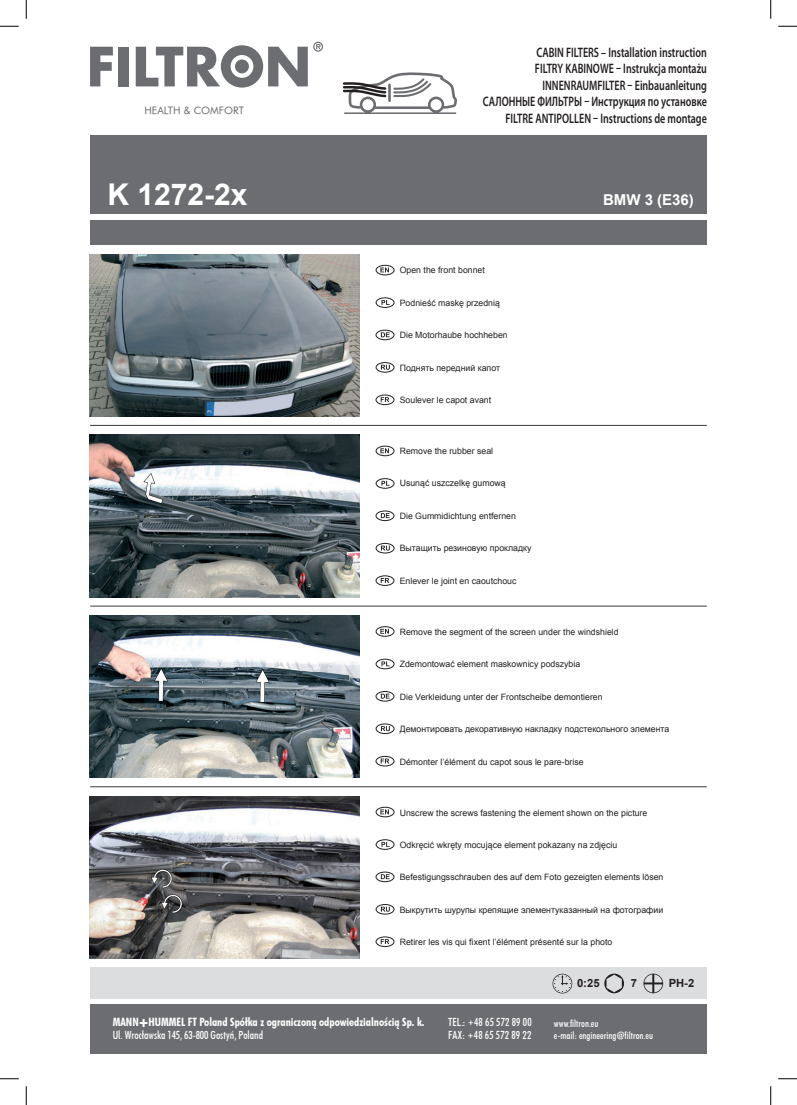
<style>
.page{position:relative;width:797px;height:1105px;background:#fff}
.page>*{position:absolute;margin:0;border:0;box-sizing:border-box;transform-origin:0 0}
.t1{font:700 30px "Arial";color:#fff}
.t2{font:700 15px "Arial";color:#fff}
.t3{font:600 13.75px/16.5px "Myriad Pro";color:#231f20;text-align:right;scale:.73 1}
.t4{font:11.5px "Futura Bd Cn AT";color:#fff}
.t5{font:11.25px/12.5px "Futura Md Cn AT";letter-spacing:.005em;color:#fff}
.t6{font:700 11.25px "Arial";color:#231f20}
.t7{font:10.38px "Futura Bk AT";color:#6c6d70}
.t8{font:10px/12.5px "Futura Md Cn AT";color:#fff}
.t9{font:8.75px "Arial";color:#231f20}
.s1{font-family:"Futura Black AT";font-size:7.5px}
.s2{font-family:"Futura X Blk Cn AT";font-size:8.75px}
</style>
<div class="page">
<div style="left:90px;top:967px;width:617px;height:32px;background:#dcdddf"></div>
<div style="left:90px;top:1004px;width:617px;height:50px;background:#6c6d70"></div>
<svg style="left:140px;top:1019px;width:8px;height:8px"></svg>
<svg style="left:90px;top:47px;width:23px;height:39px"></svg>
<div style="left:119px;top:47px;width:10px;height:39px;background:#6c6d70"></div>
<svg style="left:136px;top:42px;width:187px;height:46px"></svg>
<div style="left:90px;top:135px;width:617px;height:79px;background:#6c6d70"></div>
<div style="left:90px;top:220px;width:617px;height:25px;background:#6c6d70"></div>
<svg style="left:343px;top:72px;width:114px;height:42px"></svg>
<hr style="left:90px;top:425px;width:617px;height:1px;background:#231f20">
<hr style="left:90px;top:606px;width:617px;height:1px;background:#231f20">
<hr style="left:90px;top:786px;width:617px;height:1px;background:#231f20">
<svg style="left:552px;top:974px;width:20px;height:19px"></svg>
<svg style="left:604px;top:974px;width:20px;height:19px"></svg>
<svg style="left:643px;top:974px;width:20px;height:19px"></svg>
<svg style="left:380px;top:267px;width:9px;height:5px"></svg>
<div style="left:376px;top:265px;width:18px;height:10px;border:1px solid #231f20;border-radius:50%"></div>
<svg style="left:381px;top:300px;width:8px;height:5px"></svg>
<div style="left:376px;top:297px;width:18px;height:11px;border:1px solid #231f20;border-radius:50%"></div>
<svg style="left:381px;top:332px;width:8px;height:5px"></svg>
<div style="left:375px;top:330px;width:19px;height:10px;border:1px solid #231f20;border-radius:50%"></div>
<svg style="left:381px;top:365px;width:9px;height:5px"></svg>
<div style="left:376px;top:362px;width:18px;height:11px;border:1px solid #231f20;border-radius:50%"></div>
<svg style="left:381px;top:397px;width:8px;height:5px"></svg>
<div style="left:375px;top:395px;width:19px;height:10px;border:1px solid #231f20;border-radius:50%"></div>
<svg style="left:380px;top:448px;width:9px;height:5px"></svg>
<div style="left:376px;top:446px;width:18px;height:10px;border:1px solid #231f20;border-radius:50%"></div>
<svg style="left:381px;top:481px;width:8px;height:5px"></svg>
<div style="left:376px;top:478px;width:18px;height:11px;border:1px solid #231f20;border-radius:50%"></div>
<svg style="left:381px;top:513px;width:8px;height:5px"></svg>
<div style="left:375px;top:511px;width:19px;height:10px;border:1px solid #231f20;border-radius:50%"></div>
<svg style="left:381px;top:546px;width:9px;height:5px"></svg>
<div style="left:376px;top:543px;width:18px;height:10px;border:1px solid #231f20;border-radius:50%"></div>
<svg style="left:381px;top:578px;width:8px;height:5px"></svg>
<div style="left:375px;top:575px;width:19px;height:11px;border:1px solid #231f20;border-radius:50%"></div>
<svg style="left:380px;top:629px;width:9px;height:5px"></svg>
<div style="left:376px;top:626px;width:18px;height:11px;border:1px solid #231f20;border-radius:50%"></div>
<svg style="left:381px;top:661px;width:8px;height:5px"></svg>
<div style="left:376px;top:659px;width:18px;height:10px;border:1px solid #231f20;border-radius:50%"></div>
<svg style="left:381px;top:694px;width:8px;height:5px"></svg>
<div style="left:375px;top:691px;width:19px;height:10px;border:1px solid #231f20;border-radius:50%"></div>
<svg style="left:381px;top:726px;width:9px;height:5px"></svg>
<div style="left:376px;top:723px;width:18px;height:11px;border:1px solid #231f20;border-radius:50%"></div>
<svg style="left:381px;top:758px;width:8px;height:5px"></svg>
<div style="left:375px;top:756px;width:19px;height:10px;border:1px solid #231f20;border-radius:50%"></div>
<svg style="left:380px;top:809px;width:9px;height:5px"></svg>
<div style="left:376px;top:807px;width:18px;height:10px;border:1px solid #231f20;border-radius:50%"></div>
<svg style="left:381px;top:842px;width:8px;height:5px"></svg>
<div style="left:376px;top:839px;width:18px;height:11px;border:1px solid #231f20;border-radius:50%"></div>
<svg style="left:381px;top:874px;width:8px;height:5px"></svg>
<div style="left:375px;top:872px;width:19px;height:10px;border:1px solid #231f20;border-radius:50%"></div>
<svg style="left:381px;top:907px;width:9px;height:5px"></svg>
<div style="left:376px;top:904px;width:18px;height:10px;border:1px solid #231f20;border-radius:50%"></div>
<svg style="left:381px;top:939px;width:8px;height:5px"></svg>
<div style="left:375px;top:936px;width:19px;height:11px;border:1px solid #231f20;border-radius:50%"></div>
<img style="left:90px;top:254px;width:269px;height:163px">
<img style="left:90px;top:434px;width:269px;height:163px">
<img style="left:90px;top:615px;width:269px;height:163px">
<img style="left:90px;top:796px;width:269px;height:163px">
<svg style="left:0;top:25px;width:19px;height:2px"></svg>
<svg style="left:778px;top:25px;width:19px;height:2px"></svg>
<svg style="left:0;top:1078px;width:19px;height:1px"></svg>
<svg style="left:778px;top:1078px;width:19px;height:1px"></svg>
<svg style="left:25px;top:0;width:2px;height:19px"></svg>
<svg style="left:25px;top:1086px;width:2px;height:19px"></svg>
<svg style="left:770px;top:0;width:1px;height:19px"></svg>
<svg style="left:770px;top:1086px;width:1px;height:19px"></svg>
<p class="t7" style="left:144px;top:104px;width:101px">HEALTH &amp; COMFORT</p>
<h3 class="t3" style="left:483px;top:43px;width:308px">CABIN FILTERS – Installation instruction<br>FILTRY KABINOWE – Instrukcja montażu INNENRAUMFILTER – Einbauanleitung<br>САЛОННЫЕ ФИЛЬТРЫ – Инструкция по установке FILTRE ANTIPOLLEN – Instructions de montage</h3>
<h1 class="t1" style="left:107px;top:174px;width:142px">K 1272-2x</h1>
<h2 class="t2" style="left:603px;top:190px;width:92px">BMW 3 (E36)</h2>
<p class="t9" style="left:400px;top:265px;width:87px">Open the front bonnet</p>
<p class="t9" style="left:400px;top:297px;width:102px">Podnieść maskę przednią</p>
<p class="t9" style="left:400px;top:329px;width:109px">Die Motorhaube hochheben</p>
<p class="t9" style="left:400px;top:362px;width:102px">Поднять передний капот</p>
<p class="t9" style="left:400px;top:394px;width:93px">Soulever le capot avant</p>
<p class="t9" style="left:400px;top:445px;width:95px">Remove the rubber seal</p>
<p class="t9" style="left:400px;top:478px;width:108px">Usunąć uszczelkę gumową</p>
<p class="t9" style="left:400px;top:510px;width:118px">Die Gummidichtung entfernen</p>
<p class="t9" style="left:400px;top:542px;width:133px">Вытащить резиновую прокладку</p>
<p class="t9" style="left:400px;top:575px;width:118px">Enlever le joint en caoutchouc</p>
<p class="t9" style="left:400px;top:626px;width:220px">Remove the segment of the screen under the windshield</p>
<p class="t9" style="left:400px;top:658px;width:182px">Zdemontować element maskownicy podszybia</p>
<p class="t9" style="left:400px;top:691px;width:204px">Die Verkleidung unter der Frontscheibe demontieren</p>
<p class="t9" style="left:400px;top:723px;width:271px">Демонтировать декоративную накладку подстекольного элемента</p>
<p class="t9" style="left:400px;top:756px;width:185px">Démonter l’élément du capot sous le pare-brise</p>
<p class="t9" style="left:400px;top:807px;width:249px">Unscrew the screws fastening the element shown on the picture</p>
<p class="t9" style="left:400px;top:839px;width:219px">Odkręcić wkręty mocujące element pokazany na zdjęciu</p>
<p class="t9" style="left:400px;top:871px;width:265px">Befestigungsschrauben des auf dem Foto gezeigten elements lösen</p>
<p class="t9" style="left:400px;top:904px;width:265px">Выкрутить шурупы крепящие элементуказанный на фотографии</p>
<p class="t9" style="left:400px;top:936px;width:214px">Retirer les vis qui fixent l’élément présenté sur la photo</p>
<h3 class="t4" style="left:113px;top:1016px;width:313px">MANN+HUMMEL FT Poland Spółka z ograniczoną odpowiedzialnością Sp. k.</h3>
<p class="t5" style="left:113px;top:1029px;width:152px">Ul. Wrocławska 145, 63-800 Gostyń, Poland</p>
<p class="t6" style="left:577px;top:976px;width:24px">0:25</p>
<p class="t6" style="left:630px;top:976px;width:8px">7</p>
<p class="t6" style="left:668px;top:976px;width:27px">PH-2</p>
<p class="t5" style="left:448px;top:1016px;width:85px">TEL.: <span class="s1">+</span>48 65 572 89 00<br>FAX: <span class="s1">+</span>48 65 572 89 22</p>
<p class="t8" style="left:554px;top:1017px;width:101px">www.filtron.eu<br>e-mail: engineering<span class="s2">@</span>filtron.eu</p>
</div>
